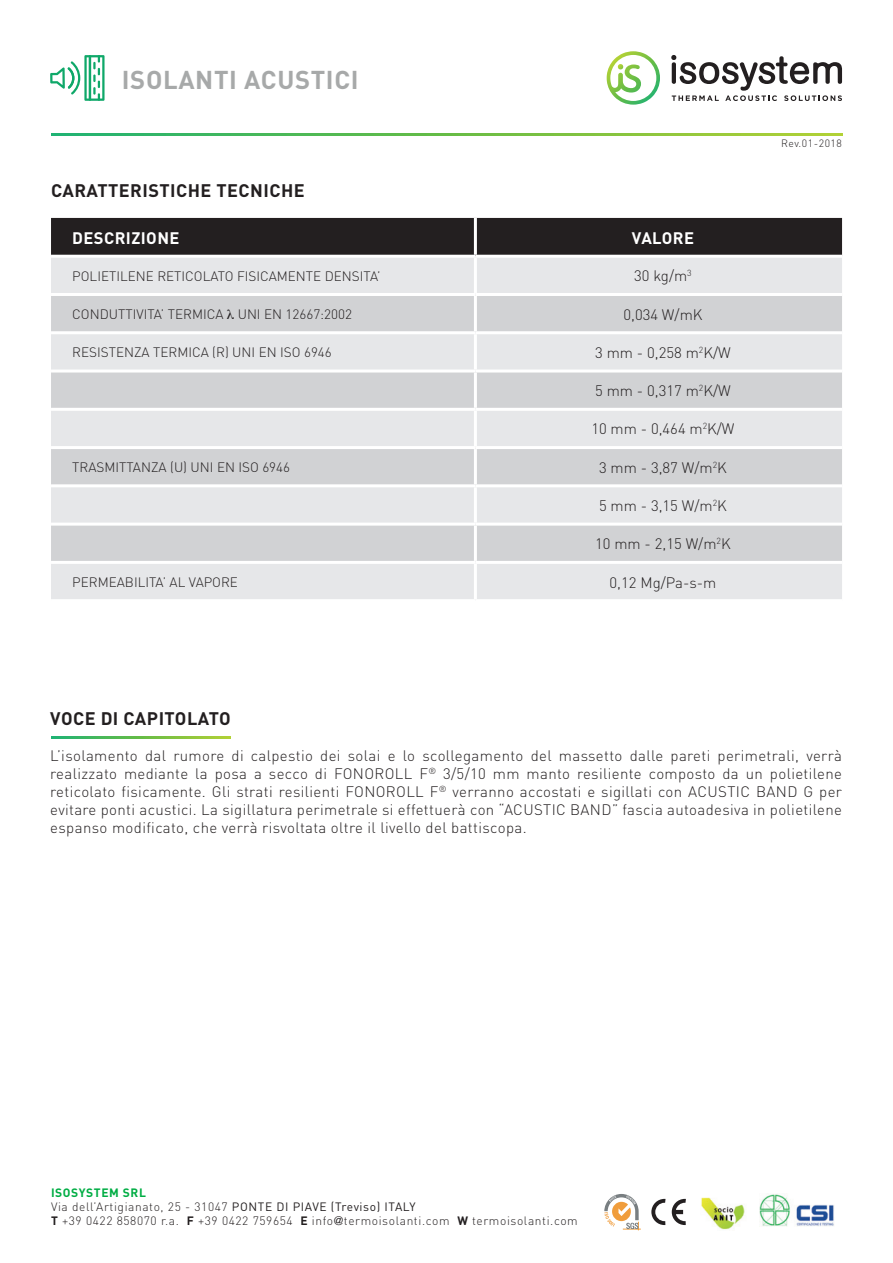
<style>
.page{position:relative;width:893px;height:1263px;background:#fff}
.page>*{position:absolute;margin:0;border:0;box-sizing:border-box;transform-origin:0 0}
.t1{font:700 25.5px "DIN";letter-spacing:.025em;color:#a7a9a9}
.t2{font:700 18px "DIN";letter-spacing:.025em;color:#231f20}
.t3{font:700 16.5px "DIN";letter-spacing:.025em;color:#fff}
.t4{font:300 15px/18px "DIN";letter-spacing:.015em;color:#231f20;text-align:justify}
.t5{font:300 13.5px "DIN";color:#231f20}
.t6{font:300 12px "DIN";letter-spacing:.05em;color:#231f20}
.t7{font:700 12px "DIN";letter-spacing:.05em;color:#00ad44}
.t8{font:300 10.5px "DIN";letter-spacing:.05em;color:#231f20}
.s1{font-weight:400}
.s2{font-weight:700}
.s3{font-family:"Helvetica"}
</style>
<div class="page">
<div style="left:51px;top:218px;width:791px;height:37px;background:#231f20"></div>
<div style="left:51px;top:258px;width:791px;height:341px;background:#e6e7e9"></div>
<svg style="left:51px;top:296px;width:791px;height:265px;background:#dadbdd"></svg>
<hr style="left:474px;top:218px;width:3px;height:37px;background:#fff">
<hr style="left:474px;top:258px;width:3px;height:35px;background:#fff">
<hr style="left:51px;top:293px;width:424px;height:3px;background:#fff">
<hr style="left:475px;top:293px;width:367px;height:3px;background:#fff">
<hr style="left:474px;top:296px;width:3px;height:35px;background:#fff">
<hr style="left:51px;top:331px;width:424px;height:3px;background:#fff">
<hr style="left:475px;top:331px;width:367px;height:3px;background:#fff">
<hr style="left:474px;top:334px;width:3px;height:35px;background:#fff">
<hr style="left:51px;top:369px;width:424px;height:3px;background:#fff">
<hr style="left:475px;top:369px;width:367px;height:3px;background:#fff">
<hr style="left:474px;top:372px;width:3px;height:36px;background:#fff">
<hr style="left:51px;top:408px;width:424px;height:3px;background:#fff">
<hr style="left:475px;top:408px;width:367px;height:3px;background:#fff">
<hr style="left:474px;top:411px;width:3px;height:35px;background:#fff">
<hr style="left:51px;top:446px;width:424px;height:3px;background:#fff">
<hr style="left:475px;top:446px;width:367px;height:3px;background:#fff">
<hr style="left:474px;top:449px;width:3px;height:35px;background:#fff">
<hr style="left:51px;top:484px;width:424px;height:3px;background:#fff">
<hr style="left:475px;top:484px;width:367px;height:3px;background:#fff">
<hr style="left:474px;top:487px;width:3px;height:36px;background:#fff">
<hr style="left:51px;top:523px;width:424px;height:3px;background:#fff">
<hr style="left:475px;top:523px;width:367px;height:3px;background:#fff">
<hr style="left:474px;top:526px;width:3px;height:35px;background:#fff">
<hr style="left:51px;top:561px;width:424px;height:3px;background:#fff">
<hr style="left:475px;top:561px;width:367px;height:3px;background:#fff">
<hr style="left:474px;top:564px;width:3px;height:35px;background:#fff">
<svg style="left:607px;top:51px;width:53px;height:54px"></svg>
<svg style="left:671px;top:55px;width:171px;height:46px"></svg>
<svg style="left:50px;top:55px;width:55px;height:46px"></svg>
<svg style="left:51px;top:134px;width:791px;height:2px;background:#68be4d"></svg>
<svg style="left:604px;top:1194px;width:37px;height:36px"></svg>
<svg style="left:651px;top:1199px;width:14px;height:26px"></svg>
<svg style="left:672px;top:1199px;width:14px;height:26px"></svg>
<img style="left:701px;top:1197px;width:44px;height:33px">
<img style="left:760px;top:1194px;width:74px;height:32px">
<svg style="left:52px;top:737px;width:178px;height:2px"></svg>
<svg style="left:227px;top:309px;width:7px;height:10px"></svg>
<p class="t1" style="left:122px;top:63px;width:238px">ISOLANTI ACUSTICI</p>
<p class="t2" style="left:51px;top:179px;width:255px">CARATTERISTICHE TECNICHE</p>
<p class="t3" style="left:72px;top:227px;width:109px">DESCRIZIONE</p>
<p class="t3" style="left:632px;top:227px;width:64px">VALORE</p>
<p class="t5" style="left:72px;top:268px;width:310px">POLIETILENE RETICOLATO FISICAMENTE DENSITA’</p>
<p class="t4" style="left:634px;top:267px;width:59px">30 kg/m<sup>3</sup></p>
<p class="t5" style="left:72px;top:306px;width:281px">CONDUTTIVITA’ TERMICA UNI EN 12667:2002</p>
<p class="t4" style="left:623px;top:305px;width:81px">0,034 W/mK</p>
<p class="t5" style="left:72px;top:344px;width:261px">RESISTENZA TERMICA (R) UNI EN ISO 6946</p>
<p class="t4" style="left:595px;top:343px;width:137px">3 mm - 0,258 m<sup>2</sup>K/W</p>
<p class="t4" style="left:595px;top:382px;width:137px">5 mm - 0,317 m<sup>2</sup>K/W</p>
<p class="t4" style="left:591px;top:420px;width:145px">10 mm - 0,464 m<sup>2</sup>K/W</p>
<p class="t5" style="left:72px;top:459px;width:219px">TRASMITTANZA (U) UNI EN ISO 6946</p>
<p class="t4" style="left:599px;top:458px;width:129px">3 mm - 3,87 W/m<sup>2</sup>K</p>
<p class="t4" style="left:599px;top:496px;width:129px">5 mm - 3,15 W/m<sup>2</sup>K</p>
<p class="t4" style="left:595px;top:535px;width:137px">10 mm - 2,15 W/m<sup>2</sup>K</p>
<p class="t5" style="left:72px;top:574px;width:167px">PERMEABILITA’ AL VAPORE</p>
<p class="t4" style="left:610px;top:573px;width:108px">0,12 Mg/Pa-s-m</p>
<p class="t8" style="left:781px;top:136px;width:62px">Rev.01-2018</p>
<p class="t2" style="left:50px;top:706px;width:182px">VOCE DI CAPITOLATO</p>
<p class="t4" style="left:50px;top:746px;width:793px">L’isolamento dal rumore di calpestio dei solai e lo scollegamento del massetto dalle pareti perimetrali, verrà realizzato mediante la posa a secco di FONOROLL F<sup>®</sup> 3/5/10 mm manto resiliente composto da un polietilene reticolato fisicamente. Gli strati resilienti FONOROLL F<sup>®</sup> verranno accostati e sigillati con ACUSTIC BAND G per evitare ponti acustici. La sigillatura perimetrale si effettuerà con “ACUSTIC BAND” fascia autoadesiva in polietilene espanso modificato, che verrà risvoltata oltre il livello del battiscopa.</p>
<p class="t7" style="left:51px;top:1184px;width:96px">ISOSYSTEM SRL</p>
<p class="t6" style="left:51px;top:1199px;width:366px">Via dell’Artigianato, 25 - 31047 <span class="s1">PONTE DI PIAVE (Treviso) ITALY</span></p>
<p class="t6" style="left:51px;top:1214px;width:528px"><span class="s2">T</span> +39 0422 858070 r.a. <span class="s2">F</span> +39 0422 759654 <span class="s2">E</span> info<span class="s3">@</span>termoisolanti.com <span class="s2">W</span> termoisolanti.com</p>
</div>
